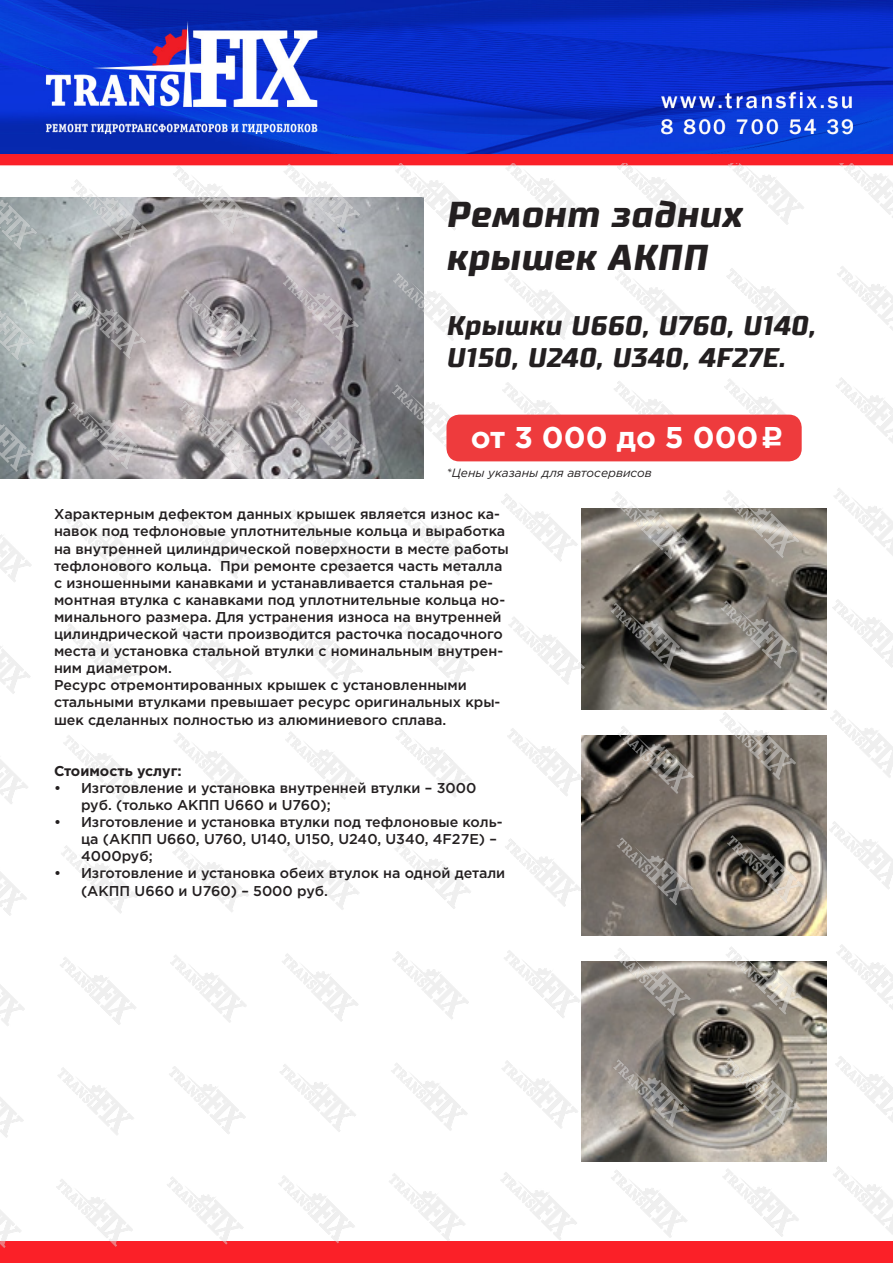
<style>
.page{position:relative;width:893px;height:1263px;background:#fff}
.page>*{position:absolute;margin:0;border:0;box-sizing:border-box;transform-origin:0 0}
.t1{font:italic 700 36px/43.2px "Supermolot";color:#231f20}
.t2{font:700 30px "Gotham Pro";color:#fff}
.t3{font:italic 700 27px/32.4px "Supermolot";color:#231f20}
.t4{font:500 14.25px/17.1px "Gotham Pro";color:#231f20}
.t5{font:700 14.25px "Gotham Pro";color:#231f20}
.t6{font:italic 12px "Gotham Pro";color:#231f20}
.s1{font-family:"ALS Rubl";font-weight:400}
</style>
<div class="page">
<img style="left:0;top:0;width:893px;height:164px">
<img style="left:0;top:164px;width:893px;height:1099px">
<div style="left:446px;top:415px;width:356px;height:46px;background:#ee3b3d;border-radius:13px"></div>
<p class="t1" style="left:446px;top:193px;width:298px">Ремонт задних крышек АКПП</p>
<p class="t3" style="left:446px;top:309px;width:371px">Крышки U660, U760, U140,<br>U150, U240, U340, 4F27E.</p>
<p class="t2" style="left:471px;top:420px;width:315px">от 3 000 до 5 000<span class="s1">c</span></p>
<p class="t6" style="left:447px;top:466px;width:207px">*Цены указаны для автосервисов</p>
<p class="t4" style="left:54px;top:505px;width:456px">Характерным дефектом данных крышек является износ ка&shy;навок под тефлоновые уплотнительные кольца и выработка на внутренней цилиндрической поверхности в месте работы тефлонового кольца. При ремонте срезается часть металла с изношенными канавками и устанавливается стальная ре&shy;монтная втулка с канавками под уплотнительные кольца но&shy;минального размера. Для устранения износа на внутренней цилиндрической части производится расточка посадочного места и установка стальной втулки с номинальным внутрен&shy;ним диаметром.</p>
<p class="t4" style="left:54px;top:676px;width:448px">Ресурс отремонтированных крышек с установленными стальными втулками превышает ресурс оригинальных кры&shy;шек сделанных полностью из алюминиевого сплава.</p>
<p class="t5" style="left:54px;top:762px;width:129px">Стоимость услуг:</p>
<p class="t4" style="left:81px;top:779px;width:397px;text-indent:-27px">• Изготовление и установка внутренней втулки – 3000 руб. (только АКПП U660 и U760);</p>
<p class="t4" style="left:81px;top:813px;width:423px;text-indent:-27px">• Изготовление и установка втулки под тефлоновые коль&shy;ца (АКПП U660, U760, U140, U150, U240, U340, 4F27E) –<br>4000руб;</p>
<p class="t4" style="left:81px;top:864px;width:426px;text-indent:-27px">• Изготовление и установка обеих втулок на одной детали (АКПП U660 и U760) – 5000 руб.</p>
</div>
